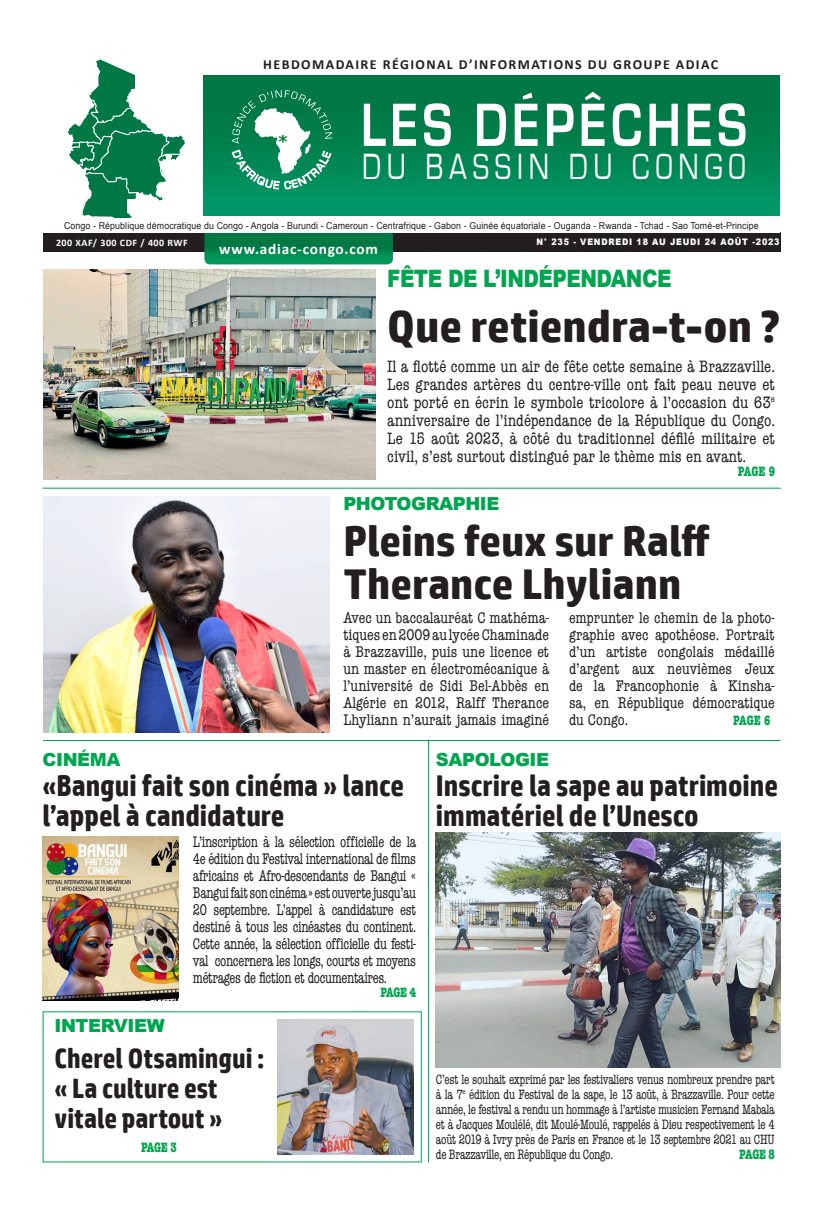
<style>
.page{position:relative;width:823px;height:1205px;background:#fff}
.page>*{position:absolute;margin:0;border:0;box-sizing:border-box;transform-origin:0 0}
.t1{font:700 45px "HP Simplified";color:#231f20}
.t2{font:700 43px/43px "HP Simplified";color:#231f20}
.t3{font:37.6px "Eurostile";letter-spacing:.2em;color:#fff;scale:.77 1}
.t4{font:700 30px/30px "HP Simplified";color:#231f20;scale:.9 1}
.t5{font:700 28px/30px "HP Simplified";color:#231f20;scale:.9 1}
.t6{font:900 24px "Arial";letter-spacing:-.025em;color:#00a54f;scale:.83 1}
.t7{font:900 18px "Arial";letter-spacing:-.025em;color:#00a54f}
.t8{font:condensed 17px/18px "American Typewriter";color:#231f20;text-align:justify}
.t9{font:condensed 16px/17px "American Typewriter";color:#231f20;text-align:justify}
.t10{font:condensed 16px/17px "American Typewriter";color:#231f20;text-align:justify;scale:.9 1}
.t11{font:700 15.1px "Calibri";letter-spacing:.05em;color:#fff}
.t12{font:condensed 14px/15px "American Typewriter";letter-spacing:-.025em;color:#231f20;text-align:justify;scale:.9 1}
.t13{font:700 condensed 14px "American Typewriter";letter-spacing:-.025em;color:#00a54f;scale:.9 1}
.t14{font:700 13.9px "Calibri";letter-spacing:.1em;color:#231f20}
.t15{font:700 10.9px "Calibri";color:#231f20;scale:.91 1}
.t16{font:700 9.9px "Calibri";letter-spacing:.05em;color:#fff}
.t17{font:9.5px "Arial";letter-spacing:.01em;color:#231f20;scale:.93 1}
.t18{font:900 9px "Arial";letter-spacing:.1em;color:#fff;scale:.89 1}
</style>
<div class="page">
<div style="left:204px;top:76px;width:574px;height:140px;background:linear-gradient(to bottom,#01713e,#009765)"></div>
<div style="left:43px;top:232px;width:737px;height:20px;background:#231f20"></div>
<svg style="left:204px;top:232px;width:189px;height:32px;background:#088751"></svg>
<svg style="left:231px;top:90px;width:101px;height:100px"></svg>
<svg style="left:363px;top:104px;width:22px;height:42px"></svg>
<svg style="left:393px;top:104px;width:22px;height:42px"></svg>
<svg style="left:423px;top:103px;width:27px;height:43px"></svg>
<svg style="left:477px;top:104px;width:28px;height:42px"></svg>
<svg style="left:514px;top:92px;width:23px;height:54px"></svg>
<svg style="left:546px;top:104px;width:27px;height:42px"></svg>
<svg style="left:581px;top:92px;width:23px;height:54px"></svg>
<svg style="left:612px;top:103px;width:28px;height:43px"></svg>
<svg style="left:649px;top:104px;width:28px;height:42px"></svg>
<svg style="left:687px;top:104px;width:23px;height:42px"></svg>
<svg style="left:718px;top:103px;width:27px;height:43px"></svg>
<svg style="left:60px;top:59px;width:126px;height:159px"></svg>
<hr style="left:42px;top:488px;width:738px;height:1px;background:#00a54f">
<hr style="left:43px;top:740px;width:737px;height:1px;background:#00a54f">
<img style="left:43px;top:269px;width:332px;height:211px">
<img style="left:43px;top:497px;width:286px;height:235px">
<img style="left:435px;top:832px;width:345px;height:236px">
<hr style="left:428px;top:741px;width:1px;height:421px;background:#00a54f">
<img style="left:43px;top:836px;width:136px;height:165px">
<img style="left:277px;top:1019px;width:136px;height:136px">
<p class="t14" style="left:263px;top:55px;width:456px">HEBDOMADAIRE RÉGIONAL D’INFORMATIONS DU GROUPE ADIAC</p>
<h3 class="t3" style="left:362px;top:146px;width:499px">DU BASSIN DU CONGO</h3>
<p class="t15" style="left:59px;top:218px;width:771px">Congo - République démocratique du Congo - Angola - Burundi - Cameroun - Centrafrique - Gabon - Guinée équatoriale - Ouganda - Rwanda - Tchad - Sao Tomé-et-Principe</p>
<p class="t17" style="left:64px;top:219px;width:747px">Congo - République démocratique du Congo - Angola - Burundi - Cameroun - Centrafrique - Gabon - Guinée équatoriale - Ouganda - Rwanda - Tchad - Sao Tomé-et-Principe</p>
<h3 class="t6" style="left:387px;top:261px;width:344px">FÊTE DE L’INDÉPENDANCE</h3>
<h1 class="t1" style="left:387px;top:297px;width:394px">Que retiendra-t-on ?</h1>
<p class="t8" style="left:387px;top:357px;width:389px">Il a flotté comme un air de fête cette semaine à Brazzaville.<br>Les grandes artères du centre-ville ont fait peau neuve et ont porté en écrin le symbole tricolore à l’occasion du 63<sup>e </sup>anniversaire de l’indépendance de la République du Congo.<br>Le 15 août 2023, à côté du traditionnel défilé militaire et civil, s’est surtout distingué par le thème mis en avant.</p>
<p class="t13" style="left:737px;top:460px;width:43px">PAGE 9</p>
<p class="t7" style="left:343px;top:490px;width:157px">PHOTOGRAPHIE</p>
<h2 class="t2" style="left:343px;top:519px;width:368px">Pleins feux sur Ralff<br>Therance Lhyliann</h2>
<p class="t9" style="left:343px;top:609px;width:207px">Avec un baccalauréat C mathéma&shy;tiques en 2009 au lycée Chaminade à Brazzaville, puis une licence et un master en électromécanique à l’université de Sidi Bel-Abbès en Algérie en 2012, Ralff Therance Lhyliann n’aurait jamais imaginé</p>
<p class="t9" style="left:568px;top:609px;width:207px">emprunter le chemin de la photo&shy;graphie avec apothéose. Portrait d’un artiste congolais médaillé d’argent aux neuvièmes Jeux de la Francophonie à Kinsha&shy;sa, en République démocratique du Congo.</p>
<p class="t16" style="left:56px;top:236px;width:133px">200 XAF/ 300 CDF / 400 RWF</p>
<p class="t18" style="left:536px;top:235px;width:274px">N° 235 - VENDREDI 18 AU JEUDI 24 AOÛT -2023</p>
<p class="t11" style="left:219px;top:239px;width:160px">www.adiac-congo.com</p>
<p class="t13" style="left:732px;top:709px;width:43px">PAGE 6</p>
<p class="t7" style="left:43px;top:746px;width:79px">CINÉMA</p>
<h3 class="t4" style="left:43px;top:770px;width:403px">«Bangui fait son cinéma » lance l’appel à candidature</h3>
<p class="t10" style="left:193px;top:833px;width:249px">L’inscription à la sélection officielle de la 4e édition du Festival international de films africains et Afro-descendants de Bangui « Bangui fait son cinéma » est ouverte jusqu’au 20 septembre. L’appel à candidature est destiné à tous les cinéastes du continent.<br>Cette année, la sélection officielle du festi&shy;val concernera les longs, courts et moyens métrages de fiction et documentaires.</p>
<p class="t13" style="left:380px;top:981px;width:41px">PAGE 4</p>
<p class="t7" style="left:54px;top:1012px;width:112px">INTERVIEW</p>
<h3 class="t5" style="left:54px;top:1043px;width:235px">Cherel Otsamingui : « La culture est vitale partout »</h3>
<p class="t13" style="left:141px;top:1136px;width:41px">PAGE 3</p>
<p class="t7" style="left:435px;top:746px;width:115px">SAPOLOGIE</p>
<h3 class="t4" style="left:435px;top:770px;width:381px">Inscrire la sape au patrimoine immatériel de l’Unesco</h3>
<p class="t12" style="left:435px;top:1071px;width:377px">C’est le souhait exprimé par les festivaliers venus nombreux prendre part à la 7<sup>e</sup> édition du Festival de la sape, le 13 août, à Brazzaville. Pour cette année, le festival a rendu un hommage à l’artiste musicien Fernand Mabala et à Jacques Moulélé, dit Moulé-Moulé, rappelés à Dieu respectivement le 4 août 2019 à Ivry près de Paris en France et le 13 septembre 2021 au CHU de Brazzaville, en République du Congo.</p>
<p class="t13" style="left:738px;top:1143px;width:41px">PAGE 8</p>
</div>
